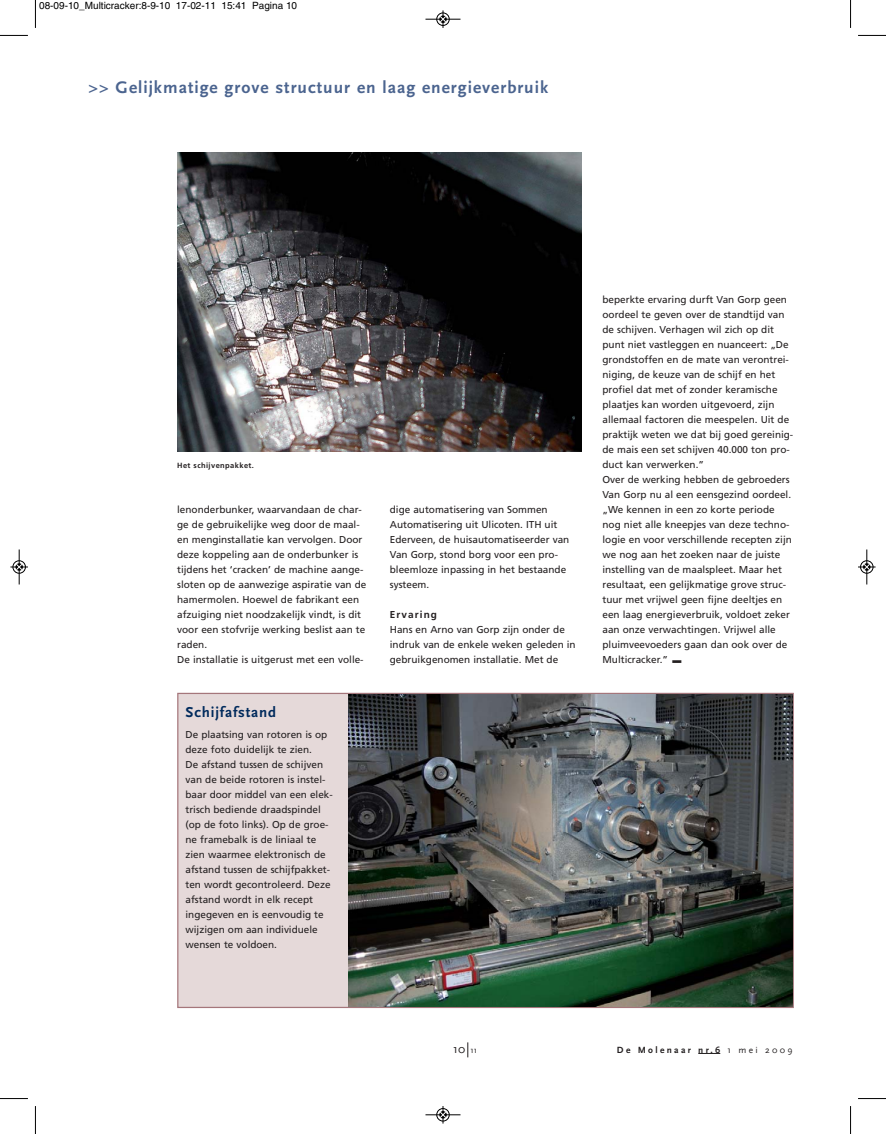
<style>
.page{position:relative;width:886px;height:1134px;background:#fff}
.page>*{position:absolute;margin:0;border:0;box-sizing:border-box;transform-origin:0 0}
.t1{font:35px "Frutiger";color:#231f20}
.t2{font:700 17.5px "Scala Sans";letter-spacing:.055em;color:#4b648f}
.t3{font:700 15px "Scala Sans";letter-spacing:.055em;color:#002a5c}
.t4{font:12.5px "Scala Sans";color:#231f20}
.t5{font:10px/15px "Frutiger";color:#231f20}
.t6{font:10px "Helvetica";color:#000}
.t7{font:700 10px "Frutiger";letter-spacing:.11em;color:#231f20}
.t8{font:700 9.38px "Scala Sans";letter-spacing:.25em;color:#231f20}
.t9{font:700 7.5px "Frutiger";letter-spacing:.055em;color:#231f20}
.s1{font-size:8.75px}
.s2{font-weight:400}
</style>
<div class="page">
<svg style="left:698px;top:1053px;width:22px;height:1px"></svg>
<svg style="left:468px;top:1042px;width:1px;height:15px"></svg>
<div style="left:178px;top:694px;width:614px;height:313px;background:#e5d9d9"></div>
<img style="left:177px;top:153px;width:404px;height:298px">
<img style="left:348px;top:694px;width:444px;height:313px">
<svg style="left:35px;top:0;width:1px;height:28px"></svg>
<svg style="left:0;top:35px;width:28px;height:1px"></svg>
<svg style="left:850px;top:0;width:1px;height:28px"></svg>
<svg style="left:858px;top:35px;width:28px;height:1px"></svg>
<svg style="left:35px;top:1106px;width:1px;height:28px"></svg>
<svg style="left:0;top:1098px;width:28px;height:1px"></svg>
<svg style="left:850px;top:1106px;width:1px;height:28px"></svg>
<svg style="left:858px;top:1098px;width:28px;height:1px"></svg>
<div style="left:436px;top:13px;width:13px;height:13px;border:1px solid #fff;border-radius:50%"></div>
<hr style="left:425px;top:19px;width:35px;height:1px;background:#000">
<div style="left:437px;top:13px;width:12px;height:13px;border:1px solid #000;border-radius:50%"></div>
<svg style="left:440px;top:10px;width:6px;height:18px"></svg>
<div style="left:436px;top:1108px;width:13px;height:13px;border:1px solid #fff;border-radius:50%"></div>
<hr style="left:425px;top:1114px;width:35px;height:1px;background:#000">
<div style="left:437px;top:1108px;width:12px;height:13px;border:1px solid #000;border-radius:50%"></div>
<svg style="left:440px;top:1106px;width:6px;height:17px"></svg>
<div style="left:13px;top:560px;width:13px;height:13px;border:1px solid #fff;border-radius:50%"></div>
<hr style="left:19px;top:549px;width:1px;height:35px;background:#000">
<div style="left:13px;top:561px;width:13px;height:12px;border:1px solid #000;border-radius:50%"></div>
<svg style="left:10px;top:564px;width:18px;height:6px"></svg>
<div style="left:860px;top:560px;width:13px;height:13px;border:1px solid #fff;border-radius:50%"></div>
<hr style="left:866px;top:549px;width:1px;height:35px;background:#000">
<div style="left:860px;top:561px;width:13px;height:12px;border:1px solid #000;border-radius:50%"></div>
<svg style="left:858px;top:564px;width:17px;height:6px"></svg>
<p class="t6" style="left:39px;top:2px;width:259px">08-09-10_Multicracker:8-9-10 17-02-11 15:41 Pagina 10</p>
<h2 class="t2" style="left:89px;top:80px;width:461px">&gt;&gt; Gelijkmatige grove structuur en laag energieverbruik</h2>
<p class="t9" style="left:177px;top:462px;width:78px">Het schijvenpakket.</p>
<p class="t5" style="left:177px;top:503px;width:191px">lenonderbunker, waarvandaan de char&shy;ge de gebruikelijke weg door de maal&shy;en menginstallatie kan vervolgen. Door deze koppeling aan de onderbunker is tijdens het ‘cracken’ de machine aange&shy;sloten op de aanwezige aspiratie van de hamermolen. Hoewel de fabrikant een afzuiging niet noodzakelijk vindt, is dit voor een stofvrije werking beslist aan te raden.<br>De installatie is uitgerust met een volle-</p>
<p class="t5" style="left:390px;top:503px;width:181px">dige automatisering van Sommen<br>Automatisering uit Ulicoten. ITH uit<br>Ederveen, de huisautomatiseerder van<br>Van Gorp, stond borg voor een pro&shy;bleemloze inpassing in het bestaande systeem.</p>
<p class="t7" style="left:390px;top:610px;width:49px">Ervaring</p>
<p class="t5" style="left:390px;top:623px;width:187px">Hans en Arno van Gorp zijn onder de indruk van de enkele weken geleden in gebruikgenomen installatie. Met de</p>
<h3 class="t3" style="left:186px;top:706px;width:92px">Schijfafstand</h3>
<p class="t5" style="left:186px;top:728px;width:149px">De plaatsing van rotoren is op deze foto duidelijk te zien.<br>De afstand tussen de schijven van de beide rotoren is instel&shy;baar door middel van een elek&shy;trisch bediende draadspindel (op de foto links). Op de groe&shy;ne framebalk is de liniaal te zien waarmee elektronisch de afstand tussen de schijfpakket&shy;ten wordt gecontroleerd. Deze afstand wordt in elk recept ingegeven en is eenvoudig te wijzigen om aan individuele wensen te voldoen.</p>
<p class="t5" style="left:602px;top:293px;width:192px">beperkte ervaring durft Van Gorp geen oordeel te geven over de standtijd van de schijven. Verhagen wil zich op dit punt niet vastleggen en nuanceert: „De grondstoffen en de mate van verontrei&shy;niging, de keuze van de schijf en het profiel dat met of zonder keramische plaatjes kan worden uitgevoerd, zijn allemaal factoren die meespelen. Uit de praktijk weten we dat bij goed gereinig&shy;de mais een set schijven 40.000 ton pro&shy;duct kan verwerken.”<br>Over de werking hebben de gebroeders Van Gorp nu al een eensgezind oordeel. „We kennen in een zo korte periode nog niet alle kneepjes van deze techno&shy;logie en voor verschillende recepten zijn we nog aan het zoeken naar de juiste instelling van de maalspleet. Maar het resultaat, een gelijkmatige grove struc&shy;tuur met vrijwel geen fijne deeltjes en een laag energieverbruik, voldoet zeker aan onze verwachtingen. Vrijwel alle pluimveevoeders gaan dan ook over de Multicracker.”</p>
<h1 class="t1" style="left:671px;top:644px;width:13px">-</h1>
<p class="t4" style="left:453px;top:1043px;width:25px">10 <span class="s1">11</span></p>
<p class="t8" style="left:617px;top:1046px;width:177px">De Molenaar nr.6 <span class="s2">1 mei 2009</span></p>
</div>
